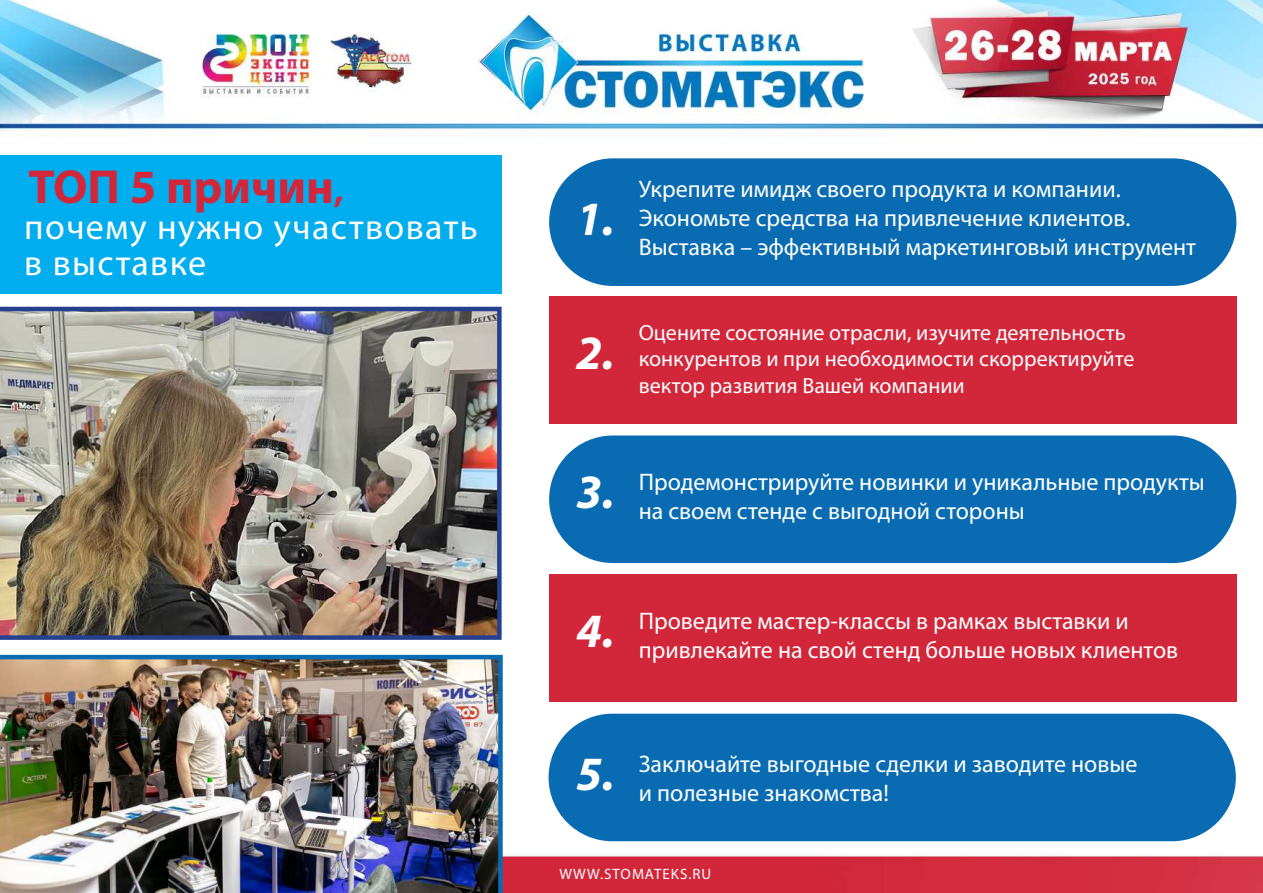
<style>
.page{position:relative;width:1263px;height:893px;background:#fff}
.page>*{position:absolute;margin:0;border:0;box-sizing:border-box;transform-origin:0 0}
.t1{font:700 48px "Myriad Pro";color:#d2273a}
.t2{font:italic 700 48px "Myriad Pro";color:#fff}
.t3{font:36px/36px "Myriad Pro";letter-spacing:.04em;color:#fff}
.t4{font:24px/28.8px "Myriad Pro";color:#fff}
.t5{font:22.05px/26.4px "Myriad Pro";color:#fff}
.t6{font:15px "Myriad Pro";letter-spacing:.07em;color:#fff}
.s1{font-size:36px}
</style>
<div class="page">
<img style="left:0;top:0;width:1263px;height:893px">
<div style="left:0;top:155px;width:502px;height:138px;background:#00aeef"></div>
<img style="left:0;top:655px;width:503px;height:238px">
<img style="left:0;top:307px;width:502px;height:333px">
<div style="left:549px;top:158px;width:687px;height:128px;background:#096cb2;border-radius:64px"></div>
<div style="left:549px;top:296px;width:687px;height:128px;background:#d2273a"></div>
<div style="left:549px;top:435px;width:687px;height:128px;background:#096cb2;border-radius:64px"></div>
<div style="left:549px;top:574px;width:687px;height:128px;background:#d2273a"></div>
<div style="left:549px;top:714px;width:687px;height:127px;background:#096cb2;border-radius:64px"></div>
<h1 class="t1" style="left:28px;top:156px;width:316px">ТОП 5 причин<span class="s1">,</span></h1>
<h2 class="t3" style="left:24px;top:209px;width:455px">почему нужно участвовать в выставке</h2>
<h1 class="t2" style="left:576px;top:187px;width:40px">1.</h1>
<h1 class="t2" style="left:576px;top:322px;width:40px">2.</h1>
<p class="t4" style="left:639px;top:174px;width:559px">Укрепите имидж своего продукта и компании.<br>Экономьте средства на привлечение клиентов.<br>Выставка – эффективный маркетинговый инструмент</p>
<p class="t5" style="left:639px;top:319px;width:497px">Оцените состояние отрасли, изучите деятельность конкурентов и при необходимости скорректируйте вектор развития Вашей компании</p>
<h1 class="t2" style="left:576px;top:461px;width:40px">3.</h1>
<p class="t4" style="left:639px;top:468px;width:568px">Продемонстрируйте новинки и уникальные продукты на своем стенде с выгодной стороны</p>
<h1 class="t2" style="left:576px;top:600px;width:40px">4.</h1>
<p class="t4" style="left:639px;top:606px;width:541px">Проведите мастер-классы в рамках выставки и привлекайте на свой стенд больше новых клиентов</p>
<h1 class="t2" style="left:576px;top:743px;width:40px">5.</h1>
<p class="t4" style="left:639px;top:749px;width:500px">Заключайте выгодные сделки и заводите новые и полезные знакомства!</p>
<p class="t6" style="left:559px;top:864px;width:153px">WWW.STOMATEKS.RU</p>
</div>
